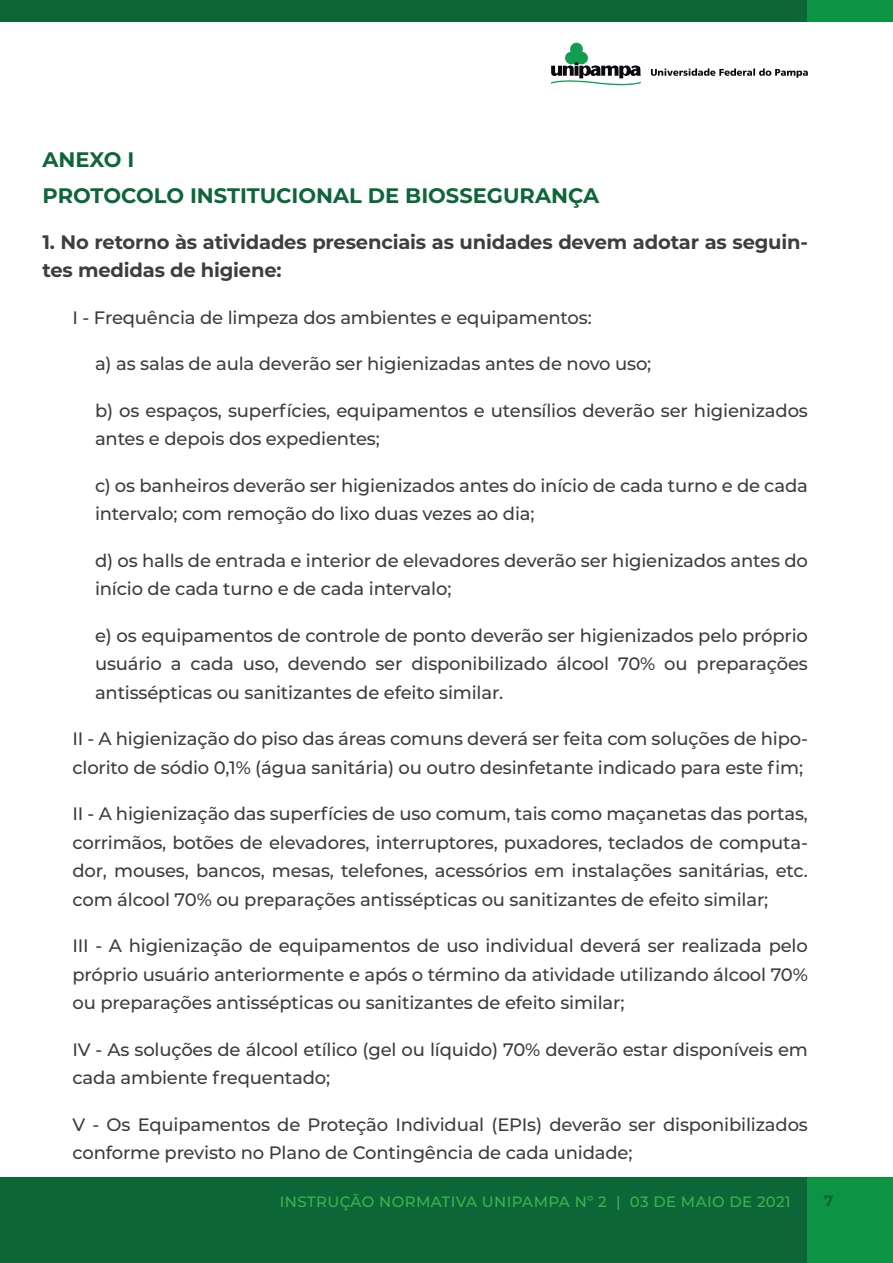
<style>
.page{position:relative;width:893px;height:1263px;background:#fff}
.page>*{position:absolute;margin:0;border:0;box-sizing:border-box;transform-origin:0 0}
.t1{font:700 21px/36px "Montserrat";color:#0c6638}
.t2{font:700 19.5px/28.5px "Montserrat";letter-spacing:-.01em;color:#3e3e3f}
.t3{font:500 18px/28.5px "Montserrat";letter-spacing:-.01em;color:#3e3e3f}
.t4{font:500 15px "Montserrat";letter-spacing:.025em;color:#3ab54a}
.t5{font:700 15px "Montserrat";color:#0c6638}
</style>
<div class="page">
<div style="left:0;top:1178px;width:808px;height:85px;background:#0c6638"></div>
<div style="left:808px;top:1178px;width:85px;height:85px;background:#0d9344"></div>
<div style="left:0;top:0;width:808px;height:21px;background:#0c6638"></div>
<div style="left:808px;top:0;width:85px;height:21px;background:#0d9344"></div>
<svg style="left:551px;top:43px;width:257px;height:43px"></svg>
<p class="t1" style="left:43px;top:140px;width:558px">ANEXO I<br>PROTOCOLO INSTITUCIONAL DE BIOSSEGURANÇA</p>
<p class="t2" style="left:43px;top:227px;width:767px">1. No retorno às atividades presenciais as unidades devem adotar as seguin&shy;tes medidas de higiene:</p>
<p class="t3" style="left:73px;top:302px;width:521px">I - Frequência de limpeza dos ambientes e equipamentos:</p>
<p class="t3" style="left:95px;top:349px;width:558px">a) as salas de aula deverão ser higienizadas antes de novo uso;</p>
<p class="t3" style="left:95px;top:395px;width:714px">b) os espaços, superfícies, equipamentos e utensílios deverão ser higienizados antes e depois dos expedientes;</p>
<p class="t3" style="left:95px;top:470px;width:714px">c) os banheiros deverão ser higienizados antes do início de cada turno e de cada intervalo; com remoção do lixo duas vezes ao dia;</p>
<p class="t3" style="left:95px;top:545px;width:714px">d) os halls de entrada e interior de elevadores deverão ser higienizados antes do início de cada turno e de cada intervalo;</p>
<p class="t3" style="left:95px;top:620px;width:714px;text-align:justify">e) os equipamentos de controle de ponto deverão ser higienizados pelo próprio usuário a cada uso, devendo ser disponibilizado álcool 70% ou preparações antissépticas ou sanitizantes de efeito similar.</p>
<p class="t3" style="left:73px;top:724px;width:737px">II - A higienização do piso das áreas comuns deverá ser feita com soluções de hipo&shy;clorito de sódio 0,1% (água sanitária) ou outro desinfetante indicado para este fim;</p>
<p class="t3" style="left:73px;top:799px;width:737px;text-align:justify">II - A higienização das superfícies de uso comum, tais como maçanetas das portas, corrimãos, botões de elevadores, interruptores, puxadores, teclados de computa&shy;dor, mouses, bancos, mesas, telefones, acessórios em instalações sanitárias, etc. com álcool 70% ou preparações antissépticas ou sanitizantes de efeito similar;</p>
<p class="t3" style="left:73px;top:931px;width:737px;text-align:justify">III - A higienização de equipamentos de uso individual deverá ser realizada pelo próprio usuário anteriormente e após o término da atividade utilizando álcool 70% ou preparações antissépticas ou sanitizantes de efeito similar;</p>
<p class="t3" style="left:73px;top:1034px;width:737px">IV - As soluções de álcool etílico (gel ou líquido) 70% deverão estar disponíveis em cada ambiente frequentado;</p>
<p class="t3" style="left:73px;top:1109px;width:737px">V - Os Equipamentos de Proteção Individual (EPIs) deverão ser disponibilizados conforme previsto no Plano de Contingência de cada unidade;</p>
<p class="t4" style="left:280px;top:1191px;width:512px">INSTRUÇÃO NORMATIVA UNIPAMPA Nº 2 | 03 DE MAIO DE 2021</p>
<p class="t5" style="left:824px;top:1190px;width:11px">7</p>
</div>
